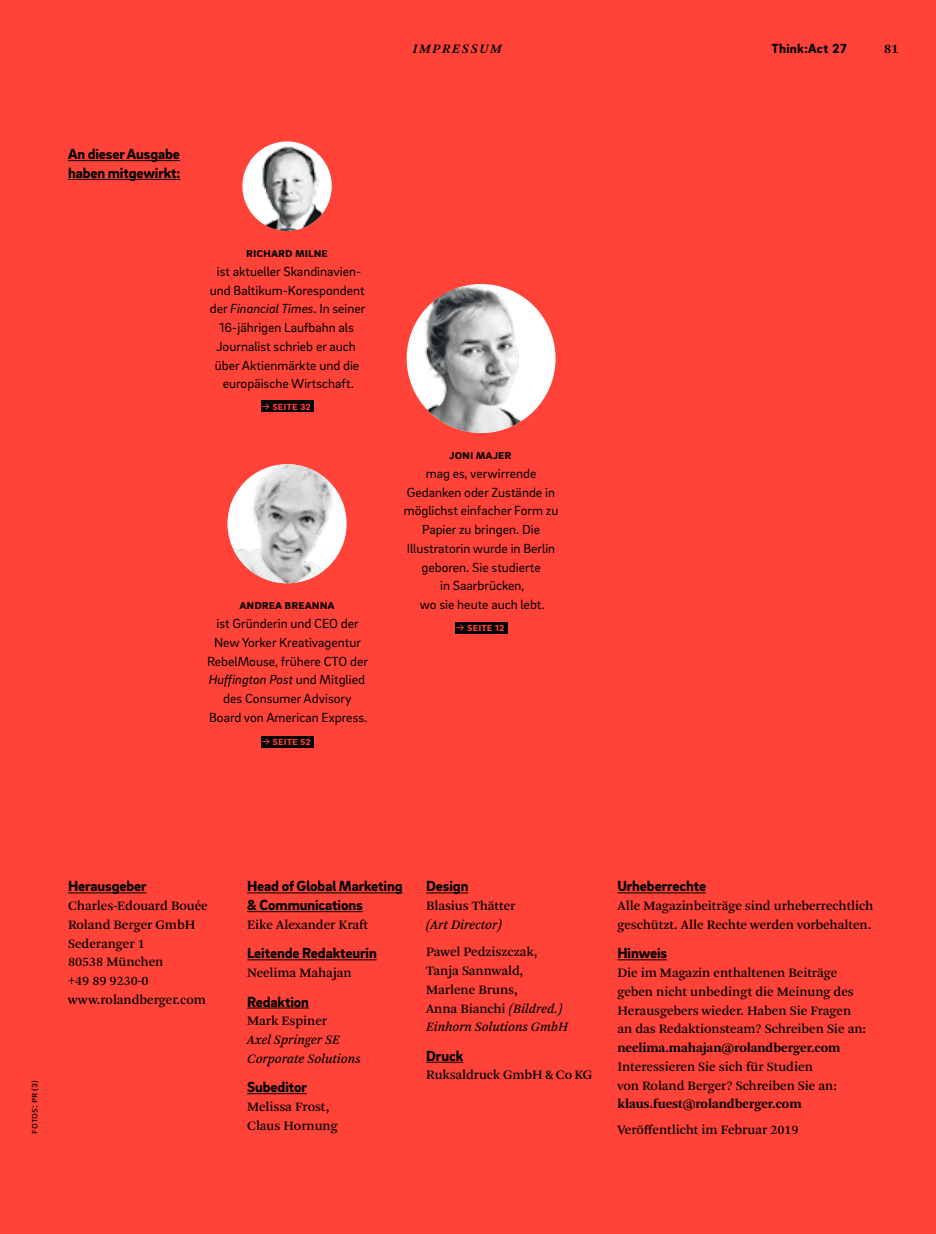
<style>
.page{position:relative;width:936px;height:1234px;background:#fff}
.page>*{position:absolute;margin:0;border:0;box-sizing:border-box;transform-origin:0 0}
.t1{font:900 15px/18.8px "Brix Sans";letter-spacing:-.005em;color:#000}
.t2{font:13.5px/18.8px "Arnhem Pro";letter-spacing:-.005em;color:#000}
.t3{font:13.5px/18.8px "Brix Sans";color:#000;text-align:center}
.t4{font:700 13.5px "Arnhem Pro";letter-spacing:-.005em;color:#000}
.t5{font:italic 13.5px/18.8px "Arnhem Pro";letter-spacing:-.005em;color:#000}
.t6{font:700 13.5px "Brix Sans";color:#000}
.t7{font:900 13.5px "Brix Sans";color:#000}
.t8{font:italic 600 13.5px "Arnhem Pro";letter-spacing:.125em;color:#000}
.t9{font:700 12px "Brix Sans";color:#ff4338}
.t10{font:10.5px "Brix Sans";letter-spacing:-.01em;color:#000}
.s1{font-style:italic}
.s2{font-weight:400}
</style>
<div class="page">
<div style="left:0;top:0;width:935px;height:1233px;background:#ff4338"></div>
<img style="left:227px;top:464px;width:119px;height:119px">
<img style="left:406px;top:284px;width:149px;height:149px;border-radius:74px">
<img style="left:242px;top:144px;width:90px;height:87px">
<hr style="left:68px;top:892px;width:78px;height:1px;background:#000">
<hr style="left:247px;top:892px;width:155px;height:1px;background:#000">
<hr style="left:247px;top:911px;width:116px;height:1px;background:#000">
<hr style="left:247px;top:959px;width:130px;height:1px;background:#000">
<hr style="left:247px;top:1007px;width:62px;height:1px;background:#000">
<hr style="left:247px;top:1093px;width:60px;height:1px;background:#000">
<hr style="left:426px;top:892px;width:42px;height:1px;background:#000">
<hr style="left:426px;top:1061px;width:37px;height:1px;background:#000">
<hr style="left:617px;top:892px;width:89px;height:1px;background:#000">
<hr style="left:617px;top:959px;width:50px;height:1px;background:#000">
<hr style="left:68px;top:160px;width:112px;height:1px;background:#000">
<hr style="left:68px;top:179px;width:112px;height:1px;background:#000">
<div style="left:261px;top:736px;width:52px;height:11px;background:#000"></div>
<div style="left:455px;top:622px;width:52px;height:11px;background:#000"></div>
<div style="left:261px;top:401px;width:52px;height:11px;background:#000"></div>
<p class="t8" style="left:412px;top:40px;width:91px">impr essum</p>
<p class="t7" style="left:771px;top:39px;width:77px">Think:Act 27</p>
<p class="t4" style="left:884px;top:40px;width:16px">81</p>
<p class="t1" style="left:68px;top:144px;width:114px">An dieser Ausgabe haben mitgewirkt:</p>
<p class="t6" style="left:246px;top:243px;width:83px">richard milne</p>
<p class="t3" style="left:210px;top:261px;width:157px">ist aktueller Skandinavien&shy;und Baltikum-Korespondent der <span class="s1">Financial Times</span>. In seiner<br>16-jährigen Laufbahn als<br>Journalist schrieb er auch über Aktienmärkte und die europäische Wirtschaft.</p>
<p class="t9" style="left:261px;top:397px;width:51px"><span class="s2">→</span> seite 32</p>
<p class="t6" style="left:239px;top:596px;width:97px">andrea breanna</p>
<p class="t3" style="left:207px;top:613px;width:162px">ist Gründerin und CEO der<br>New Yorker Kreativagentur<br>RebelMouse, frühere CTO der<br><span class="s1">Huffington Post</span> und Mitglied des Consumer Advisory<br>Board von American Express.</p>
<p class="t9" style="left:261px;top:732px;width:51px"><span class="s2">→</span> seite 52</p>
<p class="t6" style="left:449px;top:445px;width:64px">joni majer</p>
<p class="t3" style="left:404px;top:463px;width:156px">mag es, verwirrende<br>Gedanken oder Zustände in möglichst einfacher Form zu<br>Papier zu bringen. Die<br>Illustratorin wurde in Berlin geboren. Sie studierte<br>in Saarbrücken,<br>wo sie heute auch lebt.</p>
<p class="t9" style="left:456px;top:618px;width:50px"><span class="s2">→</span> seite 12</p>
<p class="t1" style="left:68px;top:876px;width:80px">Herausgeber</p>
<p class="t2" style="left:68px;top:896px;width:141px">Charles-Edouard Bouée<br>Roland Berger GmbH<br>Sederanger 1<br>80538 München<br>+49 89 9230-0 www.rolandberger.com</p>
<p class="t10" style="left:27px;top:1133px;width:55px;rotate:-90deg">fotos: pr (3)</p>
<p class="t1" style="left:247px;top:876px;width:157px">Head of Global Marketing &amp; Communications</p>
<p class="t2" style="left:247px;top:915px;width:123px">Eike Alexander Kraft</p>
<p class="t1" style="left:247px;top:942px;width:131px">Leitende Redakteurin</p>
<p class="t2" style="left:247px;top:963px;width:106px">Neelima Mahajan</p>
<p class="t1" style="left:247px;top:991px;width:63px">Redaktion</p>
<p class="t2" style="left:247px;top:1011px;width:81px">Mark Espiner</p>
<p class="t5" style="left:247px;top:1030px;width:115px">Axel Springer SE<br>Corporate Solutions</p>
<p class="t1" style="left:247px;top:1076px;width:61px">Subeditor</p>
<p class="t2" style="left:247px;top:1097px;width:92px">Melissa Frost,<br>Claus Hornung</p>
<p class="t1" style="left:426px;top:876px;width:44px">Design</p>
<p class="t2" style="left:426px;top:896px;width:91px">Blasius Thätter</p>
<p class="t5" style="left:426px;top:915px;width:77px">(Art Director)</p>
<p class="t2" style="left:426px;top:942px;width:143px">Pawel Pedziszczak,<br>Tanja Sannwald,<br>Marlene Bruns,<br>Anna Bianchi <span class="s1">(Bildred.)<br>Einhorn Solutions GmbH</span></p>
<p class="t1" style="left:426px;top:1045px;width:39px">Druck</p>
<p class="t2" style="left:426px;top:1065px;width:168px">Ruksaldruck GmbH &amp; Co KG</p>
<p class="t1" style="left:617px;top:876px;width:90px">Urheberrechte</p>
<p class="t2" style="left:617px;top:896px;width:257px">Alle Magazinbeiträge sind urheberrechtlich geschützt. Alle Rechte werden vorbehalten.</p>
<p class="t1" style="left:617px;top:942px;width:51px">Hinweis</p>
<p class="t2" style="left:617px;top:963px;width:250px">Die im Magazin enthaltenen Beiträge geben nicht unbedingt die Meinung des Herausgebers wieder. Haben Sie Fragen an das Redaktionsteam? Schreiben Sie an:</p>
<p class="t4" style="left:617px;top:1038px;width:224px">neelima.mahajan@rolandberger.com</p>
<p class="t2" style="left:617px;top:1057px;width:221px">Interessieren Sie sich für Studien von Roland Berger? Schreiben Sie an:</p>
<p class="t4" style="left:617px;top:1095px;width:186px">klaus.fuest@rolandberger.com</p>
<p class="t2" style="left:617px;top:1119px;width:183px">Veröffentlicht im Februar 2019</p>
</div>
